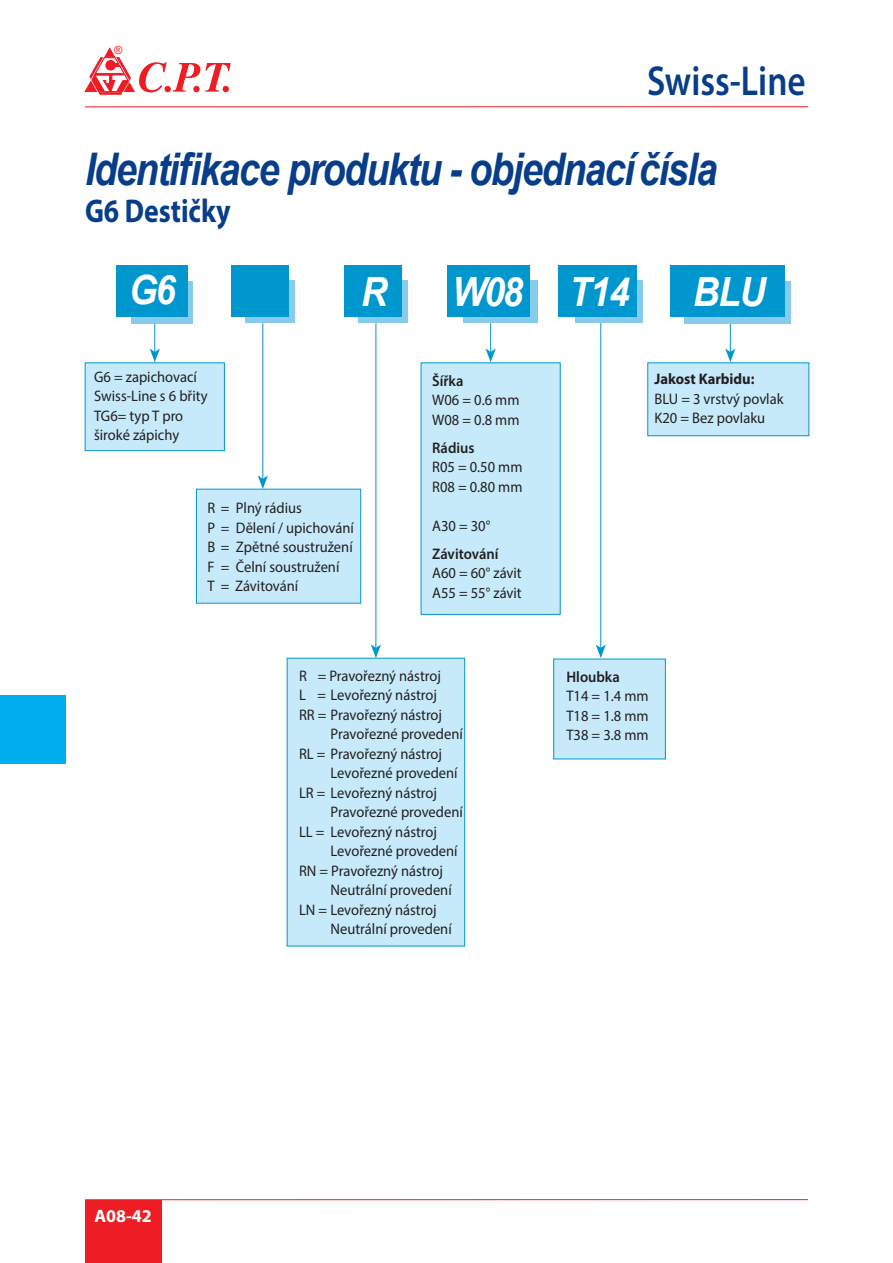
<style>
.page{position:relative;width:893px;height:1263px;background:#fff}
.page>*{position:absolute;margin:0;border:0;box-sizing:border-box;transform-origin:0 0}
.t1{font:italic 700 45px "Arial";letter-spacing:-.035em;color:#083e89;scale:.84 1}
.t2{font:600 42px "Myriad Pro";color:#083e89;scale:.84 1}
.t3{font:italic 700 40.35px "Arial";letter-spacing:-.03em;color:#fff;scale:.9 1}
.t4{font:700 33px "Myriad Pro";color:#083e89;scale:.84 1}
.t5{font:700 18px "Myriad Pro";color:#fff}
.t6{font:15.3px/19.5px "Myriad Pro";color:#231f20;scale:.95 1}
.t7{font:600 15.3px "Myriad Pro";color:#231f20;scale:.95 1}
.t8{font:700 15.3px "Myriad Pro";color:#231f20;scale:.95 1}
.t9{font:11.25px "Arial";color:#ee1d23}
</style>
<div class="page">
<hr style="left:85px;top:106px;width:723px;height:1px;background:#ee1d23">
<div style="left:85px;top:1200px;width:77px;height:63px;background:#ee1d23"></div>
<hr style="left:85px;top:1199px;width:723px;height:1px;background:#ee1d23">
<div style="left:0;top:695px;width:66px;height:68px;background:#00aeef"></div>
<svg style="left:85px;top:48px;width:146px;height:46px"></svg>
<svg style="left:150px;top:349px;width:10px;height:13px"></svg>
<hr style="left:154px;top:323px;width:1px;height:32px;background:#0097cf">
<svg style="left:486px;top:349px;width:10px;height:13px"></svg>
<hr style="left:490px;top:323px;width:1px;height:32px;background:#0097cf">
<svg style="left:725px;top:349px;width:10px;height:13px"></svg>
<hr style="left:730px;top:323px;width:1px;height:32px;background:#0097cf">
<svg style="left:371px;top:644px;width:10px;height:14px"></svg>
<hr style="left:375px;top:323px;width:1px;height:327px;background:#0097cf">
<svg style="left:596px;top:644px;width:10px;height:14px"></svg>
<hr style="left:600px;top:321px;width:1px;height:329px;background:#0097cf">
<svg style="left:258px;top:475px;width:10px;height:14px"></svg>
<hr style="left:262px;top:323px;width:1px;height:158px;background:#0097cf">
<div style="left:245px;top:280px;width:50px;height:42px;background:#86ccea"></div>
<div style="left:231px;top:265px;width:57px;height:52px;background:#0097cf"></div>
<div style="left:648px;top:363px;width:161px;height:73px;background:#c6eafa;border:1px solid #0097cf"></div>
<div style="left:196px;top:489px;width:165px;height:114px;background:#c6eafa;border:1px solid #0097cf"></div>
<div style="left:421px;top:363px;width:139px;height:251px;background:#c6eafa"></div>
<div style="left:554px;top:659px;width:111px;height:100px;background:#c6eafa"></div>
<div style="left:287px;top:658px;width:178px;height:288px;background:#c6eafa;border:1px solid #0097cf"></div>
<div style="left:85px;top:363px;width:139px;height:88px;background:#c6eafa;border:1px solid #0097cf"></div>
<div style="left:132px;top:282px;width:61px;height:42px;background:#86ccea"></div>
<div style="left:116px;top:265px;width:72px;height:52px;background:#0097cf"></div>
<div style="left:463px;top:280px;width:75px;height:43px;background:#86ccea"></div>
<div style="left:447px;top:265px;width:83px;height:52px;background:#0097cf"></div>
<div style="left:358px;top:280px;width:50px;height:43px;background:#86ccea"></div>
<div style="left:344px;top:265px;width:58px;height:52px;background:#0097cf"></div>
<div style="left:575px;top:280px;width:68px;height:43px;background:#86ccea"></div>
<div style="left:558px;top:265px;width:79px;height:52px;background:#0097cf"></div>
<div style="left:684px;top:281px;width:106px;height:43px;background:#86ccea"></div>
<div style="left:670px;top:265px;width:115px;height:52px;background:#0097cf"></div>
<p class="t9" style="left:114px;top:46px;width:10px">®</p>
<h2 class="t2" style="left:647px;top:64px;width:190px">Swiss-Line</h2>
<h1 class="t1" style="left:85px;top:152px;width:754px">Identifikace produktu - objednacíčísla</h1>
<h3 class="t4" style="left:85px;top:197px;width:175px">G6 Destičky</h3>
<h3 class="t3" style="left:129px;top:275px;width:53px">G6</h3>
<h3 class="t3" style="left:361px;top:277px;width:31px">R</h3>
<h3 class="t3" style="left:452px;top:277px;width:199px">W08 T14</h3>
<h3 class="t3" style="left:693px;top:277px;width:82px">BLU</h3>
<p class="t6" style="left:94px;top:368px;width:121px">G6 = zapichovací<br>Swiss-Line s 6 břity<br>TG6= typ T pro široké zápichy</p>
<p class="t6" style="left:207px;top:500px;width:156px">R = Plný rádius<br>P = Dělení / upichování<br>B = Zpětné soustružení<br>F = Čelní soustružení<br>T = Závitování</p>
<p class="t7" style="left:432px;top:374px;width:35px">Šířka</p>
<p class="t6" style="left:432px;top:391px;width:93px">W06 = 0.6 mm<br>W08 = 0.8 mm</p>
<p class="t7" style="left:432px;top:441px;width:46px">Rádius</p>
<p class="t6" style="left:432px;top:458px;width:97px">R05 = 0.50 mm<br>R08 = 0.80 mm</p>
<p class="t6" style="left:432px;top:517px;width:63px">A30 = 30°</p>
<p class="t7" style="left:432px;top:547px;width:71px">Závitování</p>
<p class="t6" style="left:432px;top:564px;width:96px">A60 = 60° závit<br>A55 = 55° závit</p>
<p class="t6" style="left:299px;top:667px;width:151px">R = Pravořezný nástroj</p>
<p class="t6" style="left:299px;top:686px;width:147px">L = Levořezný nástroj</p>
<p class="t6" style="left:299px;top:706px;width:152px">RR = Pravořezný nástroj</p>
<p class="t6" style="left:331px;top:725px;width:141px">Pravořezné provedení</p>
<p class="t6" style="left:299px;top:745px;width:152px">RL = Pravořezný nástroj</p>
<p class="t6" style="left:331px;top:764px;width:135px">Levořezné provedení</p>
<p class="t6" style="left:299px;top:784px;width:147px">LR = Levořezný nástroj</p>
<p class="t6" style="left:331px;top:803px;width:141px">Pravořezné provedení</p>
<p class="t6" style="left:299px;top:823px;width:147px">LL = Levořezný nástroj</p>
<p class="t6" style="left:331px;top:842px;width:135px">Levořezné provedení</p>
<p class="t6" style="left:299px;top:862px;width:153px">RN = Pravořezný nástroj</p>
<p class="t6" style="left:331px;top:881px;width:129px">Neutrální provedení</p>
<p class="t6" style="left:299px;top:901px;width:146px">LN = Levořezný nástroj</p>
<p class="t6" style="left:331px;top:920px;width:129px">Neutrální provedení</p>
<p class="t8" style="left:655px;top:373px;width:107px">Jakost Karbidu:</p>
<p class="t6" style="left:655px;top:390px;width:137px">BLU = 3 vrstvý povlak<br>K20 = Bez povlaku</p>
<p class="t7" style="left:566px;top:670px;width:58px">Hloubka</p>
<p class="t6" style="left:566px;top:688px;width:88px;text-align:justify">T14 = 1.4 mm T18 = 1.8 mm T38 = 3.8 mm</p>
<p class="t5" style="left:94px;top:1208px;width:59px">A08-42</p>
</div>
